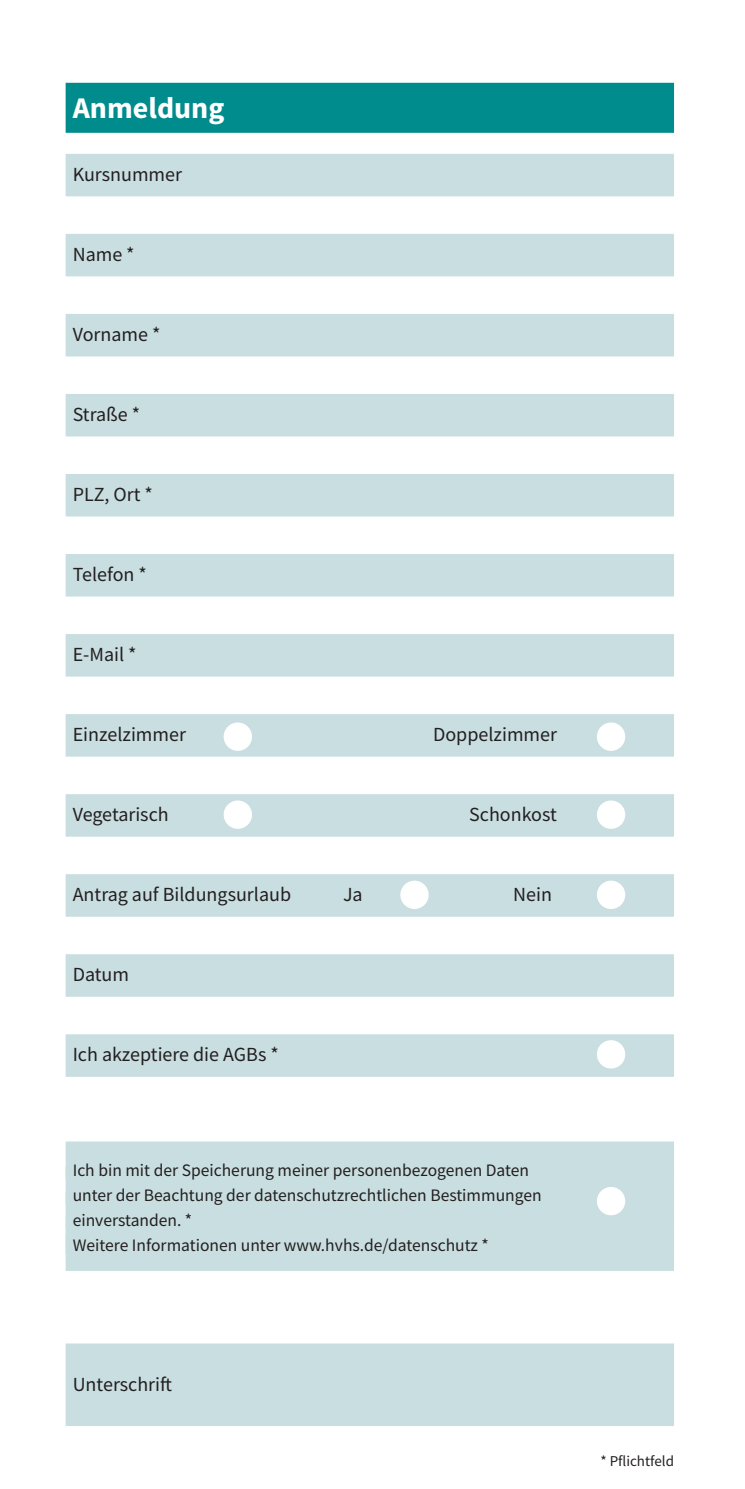
<style>
.page{position:relative;width:745px;height:1489px;background:#fff}
.page>*{position:absolute;margin:0;border:0;box-sizing:border-box;transform-origin:0 0}
.t1{font:700 30px "Source Sans Pro";color:#fff}
.t2{font:20px "Source Sans Pro";color:#231f20}
.t3{font:17.5px/25px "Source Sans Pro";color:#231f20}
.t4{font:15px "Source Sans Pro";color:#231f20}
</style>
<div class="page">
<div style="left:66px;top:83px;width:607px;height:50px;background:#008c8c"></div>
<div style="left:66px;top:154px;width:607px;height:42px;background:#c9dee0"></div>
<div style="left:66px;top:234px;width:607px;height:42px;background:#c9dee0"></div>
<div style="left:66px;top:314px;width:607px;height:42px;background:#c9dee0"></div>
<div style="left:66px;top:394px;width:607px;height:42px;background:#c9dee0"></div>
<div style="left:66px;top:474px;width:607px;height:42px;background:#c9dee0"></div>
<div style="left:66px;top:554px;width:607px;height:42px;background:#c9dee0"></div>
<div style="left:66px;top:634px;width:607px;height:42px;background:#c9dee0"></div>
<div style="left:66px;top:714px;width:607px;height:42px;background:#c9dee0"></div>
<div style="left:66px;top:794px;width:607px;height:42px;background:#c9dee0"></div>
<div style="left:66px;top:874px;width:607px;height:42px;background:#c9dee0"></div>
<div style="left:66px;top:954px;width:607px;height:42px;background:#c9dee0"></div>
<div style="left:66px;top:1034px;width:607px;height:42px;background:#c9dee0"></div>
<div style="left:66px;top:1141px;width:607px;height:37px;background:#c9dee0"></div>
<div style="left:66px;top:1166px;width:607px;height:37px;background:#c9dee0"></div>
<div style="left:66px;top:1191px;width:607px;height:37px;background:#c9dee0"></div>
<div style="left:66px;top:1216px;width:607px;height:37px;background:#c9dee0"></div>
<div style="left:66px;top:1233px;width:607px;height:37px;background:#c9dee0"></div>
<div style="left:66px;top:1343px;width:607px;height:82px;background:#c9dee0"></div>
<div style="left:596px;top:1186px;width:28px;height:29px;background:#fff;border-radius:50%"></div>
<div style="left:596px;top:1040px;width:28px;height:28px;background:#fff;border-radius:50%"></div>
<div style="left:596px;top:880px;width:28px;height:29px;background:#fff;border-radius:50%"></div>
<div style="left:400px;top:880px;width:28px;height:29px;background:#fff;border-radius:50%"></div>
<div style="left:596px;top:800px;width:28px;height:28px;background:#fff;border-radius:50%"></div>
<div style="left:223px;top:800px;width:29px;height:28px;background:#fff;border-radius:50%"></div>
<div style="left:596px;top:722px;width:28px;height:28px;background:#fff;border-radius:50%"></div>
<div style="left:223px;top:722px;width:29px;height:28px;background:#fff;border-radius:50%"></div>
<h1 class="t1" style="left:73px;top:88px;width:153px">Anmeldung</h1>
<p class="t2" style="left:73px;top:161px;width:111px">Kursnummer</p>
<p class="t2" style="left:73px;top:241px;width:63px">Name *</p>
<p class="t2" style="left:73px;top:321px;width:89px">Vorname *</p>
<p class="t2" style="left:73px;top:401px;width:69px">Straße *</p>
<p class="t2" style="left:73px;top:481px;width:82px">PLZ, Ort *</p>
<p class="t2" style="left:73px;top:561px;width:76px">Telefon *</p>
<p class="t2" style="left:73px;top:641px;width:65px">E-Mail *</p>
<p class="t2" style="left:73px;top:721px;width:115px">Einzelzimmer</p>
<p class="t2" style="left:433px;top:721px;width:125px">Doppelzimmer</p>
<p class="t2" style="left:73px;top:801px;width:97px">Vegetarisch</p>
<p class="t2" style="left:469px;top:801px;width:89px">Schonkost</p>
<p class="t2" style="left:73px;top:881px;width:220px">Antrag auf Bildungsurlaub</p>
<p class="t2" style="left:343px;top:881px;width:21px">Ja</p>
<p class="t2" style="left:513px;top:881px;width:40px">Nein</p>
<p class="t2" style="left:73px;top:961px;width:58px">Datum</p>
<p class="t2" style="left:73px;top:1041px;width:207px">Ich akzeptiere die AGBs *</p>
<p class="t3" style="left:73px;top:1157px;width:470px">Ich bin mit der Speicherung meiner personenbezogenen Daten unter der Beachtung der datenschutzrechtlichen Bestimmungen einverstanden. *<br>Weitere Informationen unter www.hvhs.de/datenschutz *</p>
<p class="t2" style="left:73px;top:1371px;width:101px">Unterschrift</p>
<p class="t4" style="left:600px;top:1450px;width:75px">* Pflichtfeld</p>
</div>
